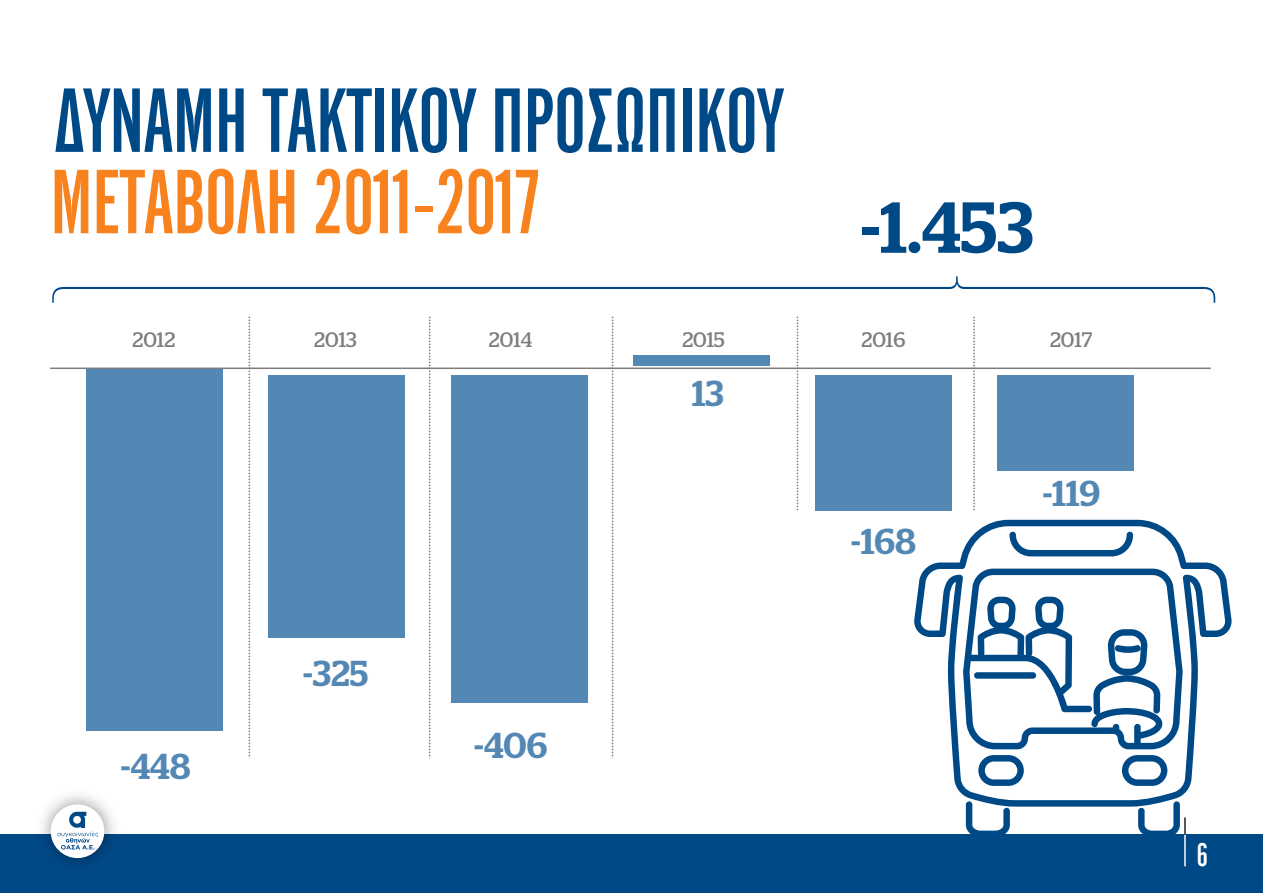
<style>
.page{position:relative;width:1263px;height:893px;background:#fff}
.page>*{position:absolute;margin:0;border:0;box-sizing:border-box;transform-origin:0 0}
.t1{font:75px "CF Blast Gothic Maxi";color:#004987}
.t2{font:75px "CF Blast Gothic Maxi";color:#f8821e}
.t3{font:500 72px "Stag LG";color:#004987}
.t4{font:500 36px "Stag LG";color:#5488b4}
.t5{font:27px "CF Blast Gothic Maxi";color:#fff}
.t6{font:21px "Stag LG";color:#7d7c7e}
</style>
<div class="page">
<div style="left:0;top:835px;width:1263px;height:58px;background:#004987"></div>
<hr style="left:1184px;top:835px;width:2px;height:31px;background:#fff">
<img style="left:28px;top:795px;width:99px;height:69px">
<div style="left:51px;top:804px;width:53px;height:54px;background:#fff;border-radius:50%"></div>
<svg style="left:57px;top:812px;width:41px;height:37px"></svg>
<hr style="left:50px;top:368px;width:1161px;height:1px;background:#7d7c7e">
<svg style="left:249px;top:317px;width:1px;height:441px"></svg>
<svg style="left:429px;top:317px;width:1px;height:441px"></svg>
<svg style="left:612px;top:317px;width:1px;height:441px"></svg>
<svg style="left:973px;top:317px;width:2px;height:193px"></svg>
<svg style="left:797px;top:317px;width:1px;height:193px"></svg>
<svg style="left:52px;top:276px;width:1163px;height:27px"></svg>
<div style="left:997px;top:375px;width:137px;height:96px;background:#5488b4"></div>
<div style="left:815px;top:375px;width:137px;height:135px;background:#5488b4"></div>
<div style="left:633px;top:356px;width:137px;height:10px;background:#5488b4"></div>
<div style="left:451px;top:375px;width:136px;height:327px;background:#5488b4"></div>
<div style="left:269px;top:375px;width:136px;height:262px;background:#5488b4"></div>
<div style="left:86px;top:370px;width:137px;height:361px;background:#5488b4"></div>
<svg style="left:913px;top:520px;width:319px;height:317px"></svg>
<p class="t1" style="left:55px;top:78px;width:730px">∆ΥΝΑΜΗ ΤΑΚΤΙΚΟΥ ΠΡΟΣΩΠΙΚΟΥ</p>
<p class="t2" style="left:50px;top:159px;width:490px">ΜΕΤΑΒΟΛΗ 2011-2017</p>
<p class="t3" style="left:860px;top:172px;width:175px">-1.453</p>
<p class="t6" style="left:132px;top:324px;width:44px">2012</p>
<p class="t6" style="left:314px;top:324px;width:44px">2013</p>
<p class="t6" style="left:489px;top:324px;width:45px">2014</p>
<p class="t6" style="left:682px;top:324px;width:44px">2015</p>
<p class="t6" style="left:861px;top:324px;width:45px">2016</p>
<p class="t6" style="left:1050px;top:324px;width:44px">2017</p>
<p class="t4" style="left:121px;top:739px;width:72px">-448</p>
<p class="t4" style="left:303px;top:646px;width:67px">-325</p>
<p class="t4" style="left:474px;top:718px;width:75px">-406</p>
<p class="t4" style="left:692px;top:366px;width:33px">13</p>
<p class="t4" style="left:851px;top:513px;width:67px">-168</p>
<p class="t4" style="left:1042px;top:466px;width:59px">-119</p>
<p class="t5" style="left:1197px;top:840px;width:12px">6</p>
</div>
